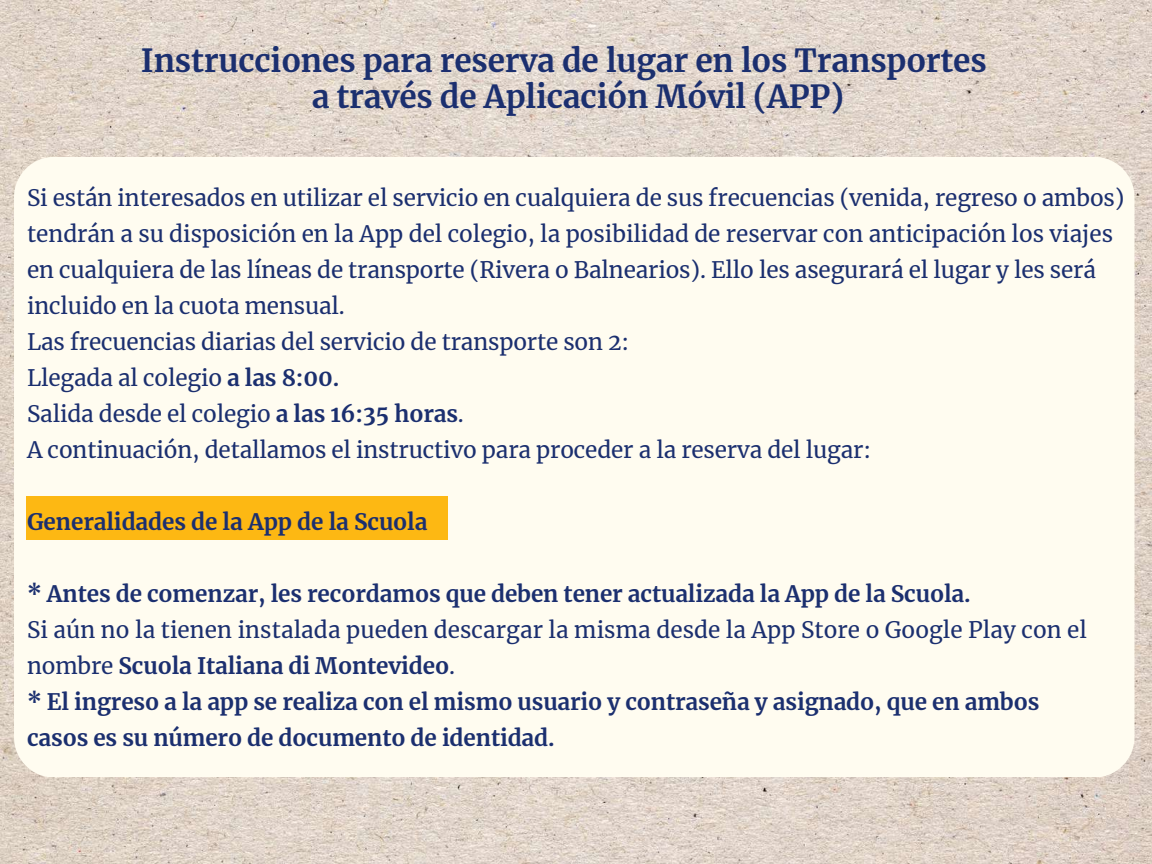
<style>
.page{position:relative;width:1152px;height:864px;background:#fff}
.page>*{position:absolute;margin:0;border:0;box-sizing:border-box;transform-origin:0 0}
.t1{font:700 31.5px/36px "Merriweather";letter-spacing:-.005em;color:#1b2f6f}
.t2{font:22.5px/36px "Merriweather";letter-spacing:-.005em;color:#1b2f6f}
.t3{font:700 22.5px/36px "Merriweather";letter-spacing:-.005em;color:#1b2f6f}
.s1{font-weight:700}
.s2{font-weight:400}
</style>
<div class="page">
<img style="left:0;top:0;width:1152px;height:864px">
<div style="left:14px;top:157px;width:1121px;height:619px;background:#fffcf0;border-radius:41px"></div>
<div style="left:26px;top:496px;width:422px;height:44px;background:#fdb813"></div>
<h1 class="t1" style="left:312px;top:43px;width:676px;text-indent:-171px">Instrucciones para reserva de lugar en los Transportes a través de Aplicación Móvil (APP)</h1>
<p class="t2" style="left:27px;top:180px;width:1099px">Si están interesados en utilizar el servicio en cualquiera de sus frecuencias (venida, regreso o ambos) tendrán a su disposición en la App del colegio, la posibilidad de reservar con anticipación los viajes en cualquiera de las líneas de transporte (Rivera o Balnearios). Ello les asegurará el lugar y les será incluido en la cuota mensual.<br>Las frecuencias diarias del servicio de transporte son 2:<br>Llegada al colegio <span class="s1">a las 8:00.<br></span>Salida desde el colegio <span class="s1">a las 16:35 horas</span>.<br>A continuación, detallamos el instructivo para proceder a la reserva del lugar:</p>
<p class="t3" style="left:27px;top:504px;width:402px">Generalidades de la App de la Scuola</p>
<p class="t3" style="left:27px;top:576px;width:945px">* Antes de comenzar, les recordamos que deben tener actualizada la App de la Scuola.</p>
<p class="t3" style="left:27px;top:612px;width:1062px"><span class="s2">Si aún no la tienen instalada pueden descargar la misma desde la App Store o Google Play con el nombre</span> Scuola Italiana di Montevideo<span class="s2">.<br></span>* El ingreso a la app se realiza con el mismo usuario y contraseña y asignado, que en ambos casos es su número de documento de identidad.</p>
</div>
